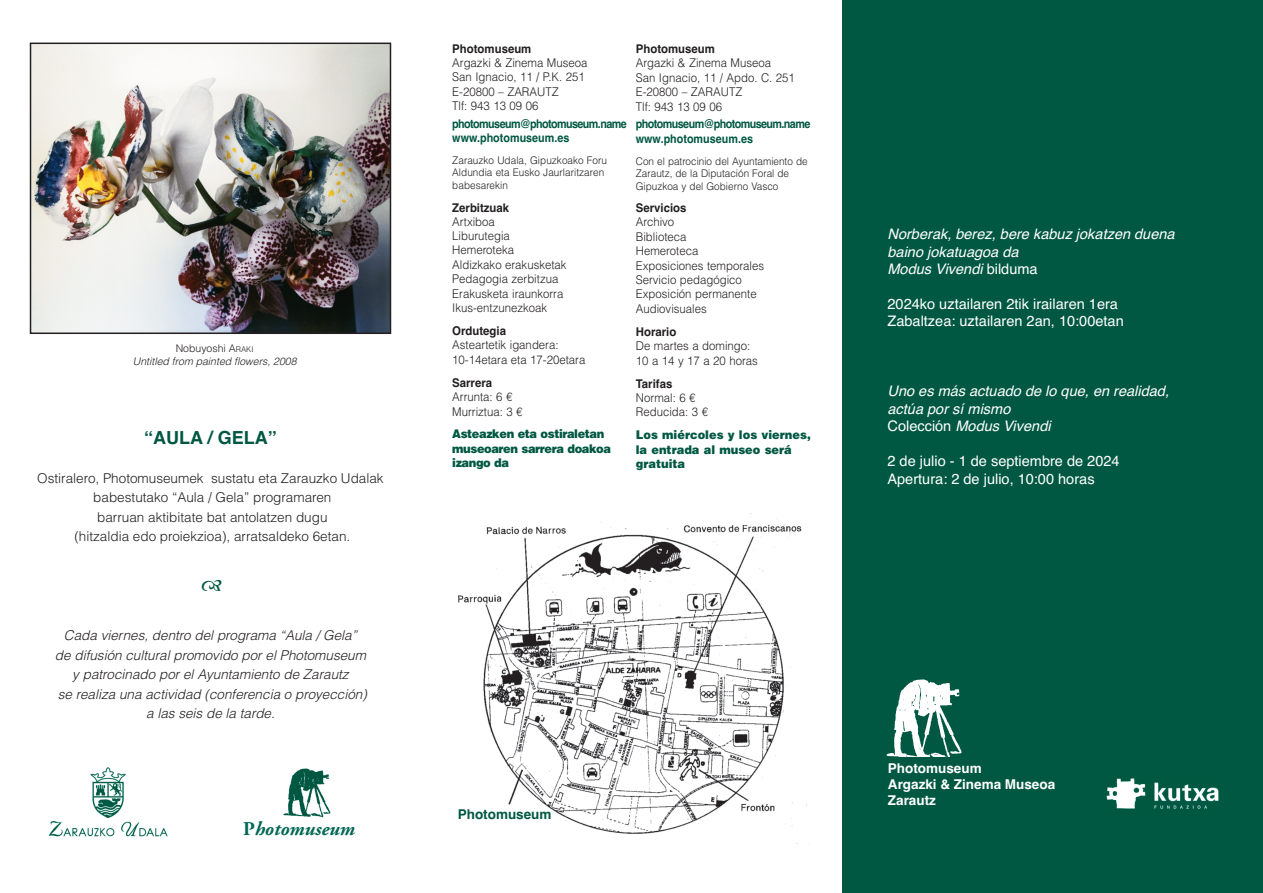
<style>
.page{position:relative;width:1263px;height:893px;background:#fff}
.page>*{position:absolute;margin:0;border:0;box-sizing:border-box;transform-origin:0 0}
.t1{font:italic 700 19.5px "Adobe Garamond Pro";color:#006854}
.t2{font:700 18px "Helvetica";color:#005842}
.t3{font:italic 14.55px/17.4px "Helvetica";color:#fff}
.t4{font:14.55px/17.4px "Helvetica";color:#fff}
.t5{font:italic 300 13.5px/19.5px "Helvetica";color:#231f20;text-align:center}
.t6{font:300 13.5px/19.5px "Helvetica";color:#231f20;text-align:center}
.t7{font:700 13.5px/16.2px "Helvetica";color:#fff}
.t8{font:700 13.5px "Helvetica";color:#005842}
.t9{font:300 12px/14.4px "Helvetica";color:#231f20;scale:.95 1}
.t10{font:700 12px/14.4px "Helvetica";letter-spacing:-.055em;color:#005842;scale:.9 1}
.t11{font:700 12px "Helvetica";color:#231f20;scale:.95 1}
.t12{font:900 12px/14.4px "Helvetica";letter-spacing:-.035em;color:#005842;scale:.95 1}
.t13{font:900 12px/14.4px "Helvetica";color:#005842;scale:.95 1}
.t14{font:300 10.5px/12.6px "Helvetica";color:#231f20;scale:.95 1}
.t15{font:italic 300 10.5px/13.5px "Helvetica";color:#231f20;text-align:center}
.s1{font-style:normal}
.s2{font-style:normal;font-size:7.8px}
</style>
<div class="page">
<img style="left:33px;top:46px;width:355px;height:285px">
<div style="left:30px;top:43px;width:361px;height:291px;border:2px solid #231f20"></div>
<div style="left:842px;top:0;width:421px;height:893px;background:#005842"></div>
<img style="left:886px;top:679px;width:76px;height:77px">
<img style="left:1106px;top:778px;width:113px;height:31px">
<img style="left:458px;top:513px;width:349px;height:321px">
<img style="left:48px;top:767px;width:120px;height:70px">
<img style="left:283px;top:768px;width:48px;height:50px">
<p class="t15" style="left:133px;top:342px;width:165px"><span class="s1">Nobuyoshi A</span><span class="s2">rAki<br></span>Untitled from painted flowers, 2008</p>
<h2 class="t2" style="left:144px;top:427px;width:134px">“AULA / GELA”</h2>
<p class="t6" style="left:37px;top:468px;width:348px">Ostiralero, Photomuseumek sustatu eta Zarauzko udalak babestutako “Aula / Gela” programaren<br>barruan aktibitate bat antolatzen dugu<br>(hitzaldia edo proiekzioa), arratsaldeko 6etan.</p>
<p class="t5" style="left:55px;top:627px;width:314px">Cada viernes, dentro del programa “Aula / Gela” de difusión cultural promovido por el Photomuseum y patrocinado por el Ayuntamiento de Zarautz<br>se realiza una actividad (conferencia o proyección) a las seis de la tarde.</p>
<h1 class="t1" style="left:243px;top:821px;width:113px"><span class="s1">P</span>hotomuseum</h1>
<p class="t11" style="left:452px;top:42px;width:85px">Photomuseum</p>
<p class="t9" style="left:452px;top:55px;width:144px">Argazki &amp; Zinema Museoa<br>San ignacio, 11 / P.k. 251<br>E-20800 – ZArAutZ<br>tlf: 943 13 09 06</p>
<p class="t10" style="left:452px;top:117px;width:195px">photomuseum@photomuseum.name www.photomuseum.es</p>
<p class="t14" style="left:452px;top:153px;width:164px">Zarauzko udala, Gipuzkoako Foru<br>Aldundia eta Eusko Jaurlaritzaren babesarekin</p>
<p class="t11" style="left:452px;top:200px;width:62px">Zerbitzuak</p>
<p class="t9" style="left:452px;top:214px;width:122px">Artxiboa<br>Liburutegia<br>Hemeroteka<br>Aldizkako erakusketak<br>Pedagogia zerbitzua<br>Erakusketa iraunkorra ikus-entzunezkoak</p>
<p class="t11" style="left:452px;top:324px;width:58px">Ordutegia</p>
<p class="t9" style="left:452px;top:337px;width:142px">Asteartetik igandera:<br>10-14etara eta 17-20etara</p>
<p class="t11" style="left:452px;top:376px;width:44px">Sarrera</p>
<p class="t9" style="left:452px;top:389px;width:76px">Arrunta: 6 €<br>Murriztua: 3 €</p>
<p class="t12" style="left:452px;top:428px;width:169px">Asteazken eta ostiraletan museoaren sarrera doakoa izango da</p>
<p class="t11" style="left:636px;top:42px;width:85px">Photomuseum</p>
<p class="t9" style="left:636px;top:55px;width:169px">Argazki &amp; Zinema Museoa<br>San ignacio, 11 / Apdo. C. 251<br>E-20800 – ZArAutZ<br>tlf: 943 13 09 06</p>
<p class="t10" style="left:636px;top:117px;width:195px">photomuseum@photomuseum.name www.photomuseum.es</p>
<p class="t14" style="left:636px;top:154px;width:182px">Con el patrocinio del Ayuntamiento de<br>Zarautz, de la Diputación Foral de<br>Gipuzkoa y del Gobierno Vasco</p>
<p class="t11" style="left:636px;top:201px;width:55px">Servicios</p>
<p class="t9" style="left:636px;top:214px;width:137px">Archivo<br>Biblioteca<br>Hemeroteca<br>Exposiciones temporales<br>Servicio pedagógico<br>Exposición permanente<br>Audiovisuales</p>
<p class="t11" style="left:636px;top:325px;width:44px">Horario</p>
<p class="t9" style="left:636px;top:338px;width:130px">De martes a domingo:<br>10 a 14 y 17 a 20 horas</p>
<p class="t11" style="left:636px;top:377px;width:40px">Tarifas</p>
<p class="t9" style="left:636px;top:390px;width:78px">Normal: 6 € reducida: 3 €</p>
<p class="t13" style="left:636px;top:429px;width:186px">Los miércoles y los viernes, la entrada al museo será gratuita</p>
<p class="t8" style="left:458px;top:807px;width:95px">Photomuseum</p>
<p class="t3" style="left:887px;top:225px;width:289px">Norberak, berez, bere kabuz jokatzen duena baino jokatuagoa da<br>Modus Vivendi <span class="s1">bilduma</span></p>
<p class="t4" style="left:887px;top:295px;width:238px">2024ko uztailaren 2tik irailaren 1era<br>Zabaltzea: uztailaren 2an, 10:00etan</p>
<p class="t3" style="left:887px;top:383px;width:283px">Uno es más actuado de lo que, en realidad, actúa por sí mismo<br><span class="s1">Colección</span> Modus Vivendi</p>
<p class="t4" style="left:887px;top:452px;width:234px">2 de julio - 1 de septiembre de 2024<br>Apertura: 2 de julio, 10:00 horas</p>
<p class="t7" style="left:888px;top:760px;width:169px">Photomuseum<br>Argazki &amp; Zinema Museoa<br>Zarautz</p>
</div>
